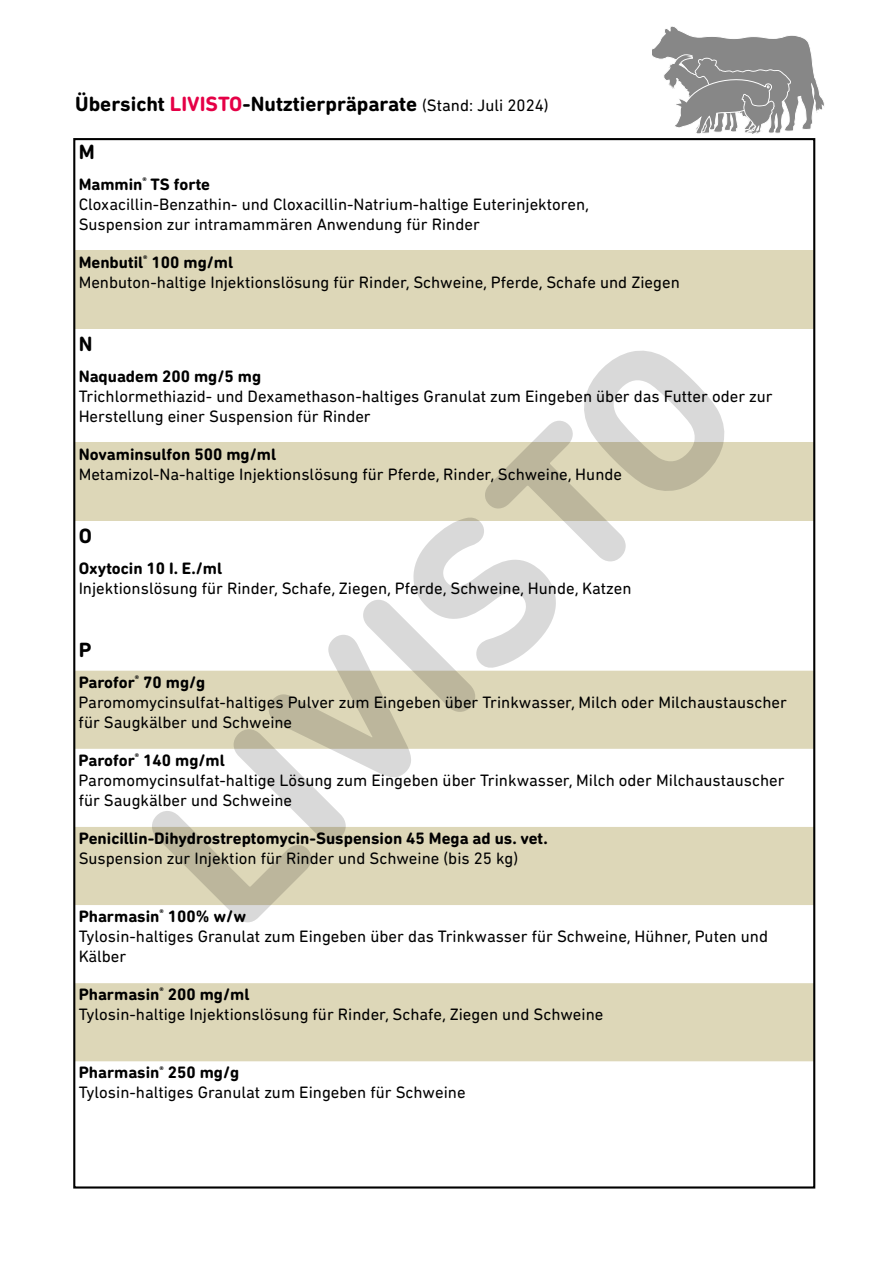
<style>
.page{position:relative;width:893px;height:1263px;background:#fff}
.page>*{position:absolute;margin:0;border:0;box-sizing:border-box;transform-origin:0 0}
.t1{font:700 210px "DIN Next Rounded LT Pro";color:#000}
.t2{font:700 21px "DIN Next Rounded LT Pro";color:#000}
.t3{font:16.8px/20.1px "DIN Next Rounded LT Pro";color:#000}
.t4{font:700 16.8px "DIN Next Rounded LT Pro";color:#000}
.s1{color:#e50046}
.s2{font-weight:400;font-size:16.8px}
.s3{font-weight:700}
</style>
<div class="page">
<svg style="left:652px;top:26px;width:172px;height:108px"></svg>
<div style="left:74px;top:251px;width:740px;height:78px;background:#ddd7b8"></div>
<div style="left:74px;top:443px;width:740px;height:78px;background:#ddd7b8"></div>
<svg style="left:76px;top:671px;width:736px;height:390px;fill:#ddd7b8"></svg>
<p class="t2" style="left:75px;top:92px;width:475px">Übersicht <span class="s1">LIVISTO</span>-Nutztierpräparate <span class="s2">(Stand: Juli 2024)</span></p>
<p class="t2" style="left:79px;top:139px;width:18px">M</p>
<p class="t3" style="left:79px;top:174px;width:512px"><span class="s3">Mammin</span><sup>®</sup> <span class="s3">TS forte<br></span>Cloxacillin-Benzathin- und Cloxacillin-Natrium-haltige Euterinjektoren,<br>Suspension zur intramammären Anwendung für Rinder</p>
<p class="t3" style="left:79px;top:252px;width:603px"><span class="s3">Menbutil</span><sup>®</sup> <span class="s3">100 mg/ml<br></span>Menbuton-haltige Injektionslösung für Rinder, Schweine, Pferde, Schafe und Ziegen</p>
<h1 class="t1" style="left:100px;top:800px;width:727px;rotate:-45deg">LIVISTO</h1>
<p class="t2" style="left:79px;top:331px;width:15px">N</p>
<p class="t4" style="left:79px;top:366px;width:184px">Naquadem 200 mg/5 mg</p>
<p class="t3" style="left:79px;top:386px;width:696px">Trichlormethiazid- und Dexamethason-haltiges Granulat zum Eingeben über das Futter oder zur<br>Herstellung einer Suspension für Rinder</p>
<p class="t4" style="left:79px;top:444px;width:199px">Novaminsulfon 500 mg/ml</p>
<p class="t3" style="left:79px;top:464px;width:545px">Metamizol-Na-haltige Injektionslösung für Pferde, Rinder, Schweine, Hunde</p>
<p class="t2" style="left:79px;top:523px;width:15px">O</p>
<p class="t4" style="left:79px;top:558px;width:145px">Oxytocin 10 I. E./ml</p>
<p class="t3" style="left:79px;top:578px;width:554px">Injektionslösung für Rinder, Schafe, Ziegen, Pferde, Schweine, Hunde, Katzen</p>
<p class="t2" style="left:79px;top:637px;width:14px">P</p>
<p class="t3" style="left:79px;top:672px;width:710px"><span class="s3">Parofor</span><sup>®</sup> <span class="s3">70 mg/g<br></span>Paromomycinsulfat-haltiges Pulver zum Eingeben über Trinkwasser, Milch oder Milchaustauscher für Saugkälber und Schweine</p>
<p class="t3" style="left:79px;top:750px;width:707px"><span class="s3">Parofor</span><sup>®</sup> <span class="s3">140 mg/ml<br></span>Paromomycinsulfat-haltige Lösung zum Eingeben über Trinkwasser, Milch oder Milchaustauscher für Saugkälber und Schweine</p>
<p class="t4" style="left:79px;top:828px;width:470px">Penicillin-Dihydrostreptomycin-Suspension 45 Mega ad us. vet.</p>
<p class="t3" style="left:79px;top:848px;width:441px">Suspension zur Injektion für Rinder und Schweine (bis 25 kg)</p>
<p class="t3" style="left:79px;top:906px;width:691px"><span class="s3">Pharmasin</span><sup>®</sup> <span class="s3">100% w/w<br></span>Tylosin-haltiges Granulat zum Eingeben über das Trinkwasser für Schweine, Hühner, Puten und<br>Kälber</p>
<p class="t3" style="left:79px;top:984px;width:526px"><span class="s3">Pharmasin</span><sup>®</sup> <span class="s3">200 mg/ml<br></span>Tylosin-haltige Injektionslösung für Rinder, Schafe, Ziegen und Schweine</p>
<p class="t3" style="left:79px;top:1062px;width:388px"><span class="s3">Pharmasin</span><sup>®</sup> <span class="s3">250 mg/g<br></span>Tylosin-haltiges Granulat zum Eingeben für Schweine</p>
</div>
